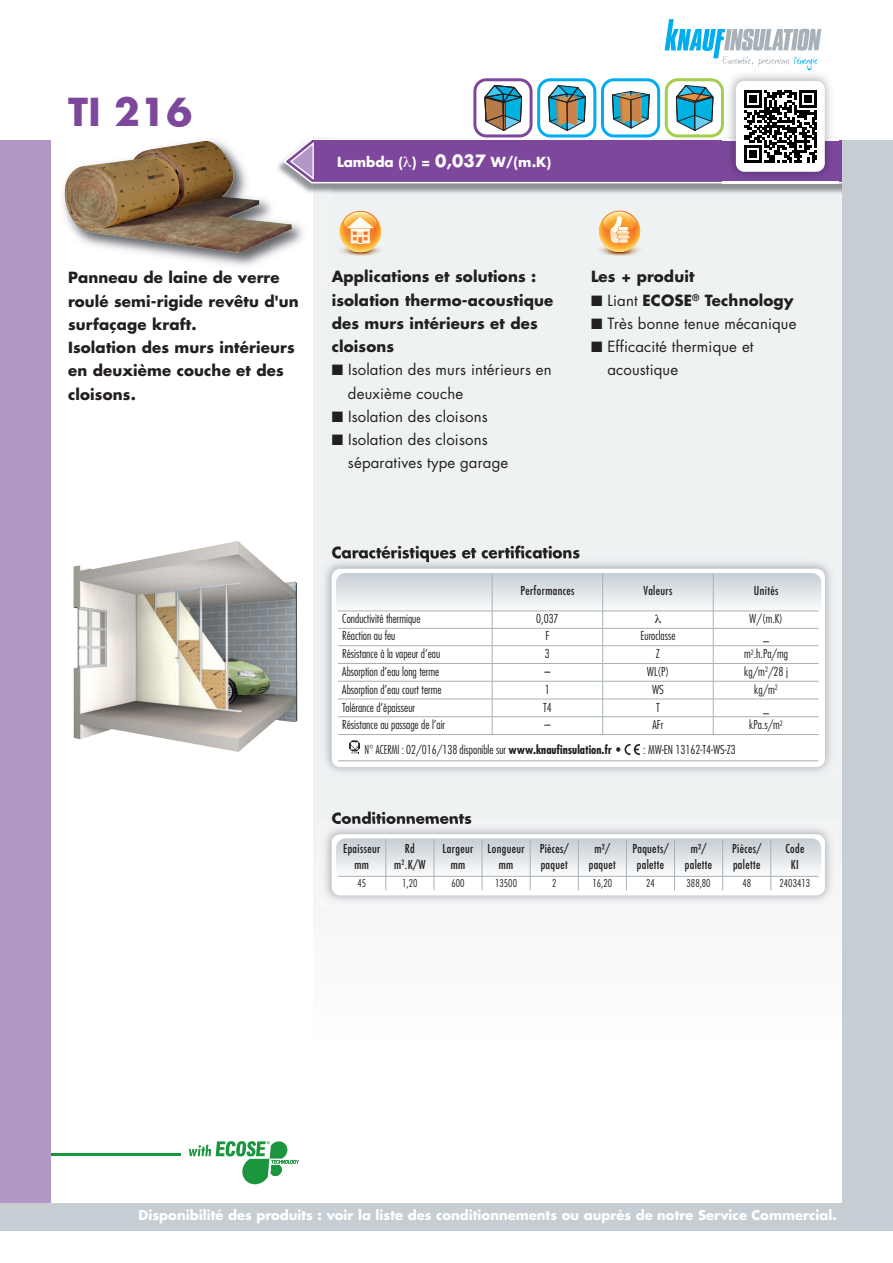
<style>
.page{position:relative;width:893px;height:1263px;background:#fff}
.page>*{position:absolute;margin:0;border:0;box-sizing:border-box;transform-origin:0 0}
.t1{font:700 37.5px "Futura";color:#7d489c}
.t2{font:700 15px/23.2px "Futura";letter-spacing:.01em;color:#231f20}
.t3{font:15px/23.2px "Futura";letter-spacing:.01em;color:#231f20}
.t4{font:700 13.5px "Futura";color:#fff}
.t5{font:700 13.2px "Futura";color:#fff}
.t6{font:300 condensed 12px "Futura";color:#231f20}
.t7{font:condensed 12px/15.6px "Futura";letter-spacing:.03em;color:#231f20;text-align:center}
.t8{font:300 condensed 12px "Futura";color:#231f20;scale:.9 1}
.t9{font:300 condensed 10.5px "Futura";color:#231f20}
.s1{font-size:16.5px}
.s2{font-weight:400}
.s3{font-weight:700}
</style>
<div class="page">
<div style="left:313px;top:138px;width:532px;height:679px;background:#eff2f3"></div>
<div style="left:313px;top:817px;width:529px;height:232px;background:#fafafb"></div>
<svg style="left:665px;top:19px;width:156px;height:49px"></svg>
<img style="left:63px;top:140px;width:208px;height:126px">
<img style="left:271px;top:220px;width:32px;height:35px">
<img style="left:65px;top:152px;width:78px;height:41px">
<img style="left:277px;top:160px;width:565px;height:33px">
<svg style="left:189px;top:1141px;width:110px;height:43px"></svg>
<hr style="left:0;top:1154px;width:180px;height:2px;background:#1b953e">
<div style="left:0;top:140px;width:51px;height:1078px;background:#b196c6"></div>
<div style="left:842px;top:140px;width:51px;height:1078px;background:#c6ced4"></div>
<div style="left:0;top:1203px;width:893px;height:28px;background:#c6ced4"></div>
<img style="left:723px;top:74px;width:115px;height:111px">
<svg style="left:340px;top:211px;width:41px;height:46px"></svg>
<svg style="left:599px;top:211px;width:41px;height:45px"></svg>
<img style="left:322px;top:821px;width:512px;height:81px">
<img style="left:332px;top:821px;width:139px;height:3px">
<div style="left:332px;top:834px;width:493px;height:61px;background:#fff;border-radius:9px"></div>
<img style="left:336px;top:838px;width:485px;height:38px">
<img style="left:73px;top:541px;width:225px;height:211px">
<img style="left:325px;top:555px;width:506px;height:217px">
<img style="left:332px;top:555px;width:124px;height:7px">
<div style="left:332px;top:569px;width:493px;height:198px;background:#fff;border-radius:9px"></div>
<img style="left:336px;top:573px;width:485px;height:38px">
<hr style="left:492px;top:573px;width:1px;height:37px;background:#a8b1b7">
<hr style="left:602px;top:573px;width:1px;height:37px;background:#a8b1b7">
<hr style="left:713px;top:573px;width:1px;height:37px;background:#a8b1b7">
<svg style="left:349px;top:740px;width:11px;height:13px"></svg>
<svg style="left:624px;top:744px;width:15px;height:11px"></svg>
<hr style="left:492px;top:611px;width:1px;height:124px;background:#a8b1b7">
<hr style="left:602px;top:611px;width:1px;height:124px;background:#a8b1b7">
<hr style="left:713px;top:611px;width:1px;height:124px;background:#a8b1b7">
<hr style="left:338px;top:611px;width:481px;height:1px;background:#a8b1b7">
<hr style="left:338px;top:628px;width:481px;height:1px;background:#a8b1b7">
<hr style="left:338px;top:645px;width:481px;height:1px;background:#a8b1b7">
<hr style="left:338px;top:663px;width:481px;height:1px;background:#a8b1b7">
<hr style="left:338px;top:681px;width:481px;height:1px;background:#a8b1b7">
<hr style="left:338px;top:699px;width:481px;height:1px;background:#a8b1b7">
<hr style="left:338px;top:716px;width:481px;height:1px;background:#a8b1b7">
<hr style="left:338px;top:734px;width:481px;height:1px;background:#a8b1b7">
<hr style="left:338px;top:760px;width:481px;height:1px;background:#a8b1b7">
<hr style="left:385px;top:839px;width:1px;height:51px;background:#a8b1b7">
<hr style="left:434px;top:839px;width:1px;height:51px;background:#a8b1b7">
<hr style="left:482px;top:839px;width:1px;height:51px;background:#a8b1b7">
<hr style="left:530px;top:839px;width:1px;height:51px;background:#a8b1b7">
<hr style="left:578px;top:839px;width:1px;height:51px;background:#a8b1b7">
<hr style="left:626px;top:839px;width:1px;height:51px;background:#a8b1b7">
<hr style="left:674px;top:839px;width:1px;height:51px;background:#a8b1b7">
<hr style="left:722px;top:839px;width:1px;height:51px;background:#a8b1b7">
<hr style="left:770px;top:839px;width:1px;height:51px;background:#a8b1b7">
<hr style="left:338px;top:876px;width:480px;height:1px;background:#a8b1b7">
<svg style="left:283px;top:78px;width:562px;height:105px"></svg>
<h1 class="t1" style="left:68px;top:95px;width:126px">TI 216</h1>
<p class="t4" style="left:337px;top:156px;width:216px">Lambda ( ) = <span class="s1">0,037</span> W/(m.K)</p>
<p class="t2" style="left:68px;top:267px;width:232px">Panneau de laine de verre roulé semi-rigide revêtu d'un surfaçage kraft.<br>Isolation des murs intérieurs en deuxième couche et des cloisons.</p>
<p class="t2" style="left:332px;top:266px;width:223px">Applications et solutions : isolation thermo-acoustique des murs intérieurs et des cloisons</p>
<p class="t3" style="left:348px;top:359px;width:205px;text-indent:-16px">■ Isolation des murs intérieurs en deuxième couche</p>
<p class="t3" style="left:332px;top:406px;width:158px">■ Isolation des cloisons</p>
<p class="t3" style="left:348px;top:429px;width:162px;text-indent:-16px">■ Isolation des cloisons séparatives type garage</p>
<p class="t2" style="left:591px;top:266px;width:105px">Les + produit</p>
<p class="t2" style="left:591px;top:290px;width:204px">■ <span class="s2">Liant</span> ECOSE<sup>®</sup> Technology</p>
<p class="t3" style="left:591px;top:313px;width:207px">■ Très bonne tenue mécanique</p>
<p class="t3" style="left:607px;top:336px;width:148px;text-indent:-16px">■ Efficacité thermique et acoustique</p>
<p class="t2" style="left:332px;top:542px;width:250px">Caractéristiques et certifications</p>
<p class="t7" style="left:520px;top:583px;width:56px">Performances</p>
<p class="t7" style="left:644px;top:583px;width:30px">Valeurs</p>
<p class="t7" style="left:754px;top:583px;width:26px">Unités</p>
<p class="t6" style="left:342px;top:614px;width:80px">Conductivité thermique</p>
<p class="t6" style="left:536px;top:614px;width:24px">0,037</p>
<p class="t6" style="left:749px;top:614px;width:35px">W/(m.K)</p>
<p class="t6" style="left:342px;top:631px;width:55px">Réaction au feu</p>
<p class="t6" style="left:545px;top:631px;width:6px">F</p>
<p class="t6" style="left:640px;top:631px;width:37px">Euroclasse</p>
<p class="t6" style="left:763px;top:631px;width:7px">_</p>
<p class="t6" style="left:342px;top:649px;width:99px">Résistance à la vapeur d’eau</p>
<p class="t6" style="left:545px;top:649px;width:6px">3</p>
<p class="t6" style="left:656px;top:649px;width:6px">Z</p>
<p class="t6" style="left:744px;top:649px;width:45px">m<sup>2</sup>.h.Pa/mg</p>
<p class="t6" style="left:342px;top:666px;width:99px">Absorption d’eau long terme</p>
<p class="t6" style="left:544px;top:666px;width:7px">–</p>
<p class="t6" style="left:647px;top:666px;width:24px">WL(P)</p>
<p class="t6" style="left:744px;top:666px;width:45px">kg/m<sup>2</sup>/28 j</p>
<p class="t6" style="left:342px;top:684px;width:101px">Absorption d’eau court terme</p>
<p class="t6" style="left:545px;top:684px;width:6px">1</p>
<p class="t6" style="left:652px;top:684px;width:13px">WS</p>
<p class="t6" style="left:754px;top:684px;width:25px">kg/m<sup>2</sup></p>
<p class="t6" style="left:342px;top:702px;width:74px">Tolérance d’épaisseur</p>
<p class="t6" style="left:543px;top:702px;width:10px">T4</p>
<p class="t6" style="left:656px;top:702px;width:5px">T</p>
<p class="t6" style="left:763px;top:702px;width:7px">_</p>
<p class="t6" style="left:342px;top:720px;width:104px">Résistance au passage de l’air</p>
<p class="t6" style="left:544px;top:720px;width:7px">–</p>
<p class="t6" style="left:652px;top:720px;width:12px">AFr</p>
<p class="t6" style="left:749px;top:720px;width:35px">kPa.s/m<sup>2</sup></p>
<p class="t8" style="left:365px;top:744px;width:286px">N° ACERMI : 02/016/138 disponible sur <span class="s3">www.knaufinsulation.fr</span> •</p>
<p class="t6" style="left:643px;top:744px;width:94px">: MW-EN 13162-T4-WS-Z3</p>
<p class="t2" style="left:332px;top:808px;width:142px">Conditionnements</p>
<p class="t7" style="left:343px;top:842px;width:39px">Epaisseur mm</p>
<p class="t7" style="left:394px;top:842px;width:33px">Rd m<sup>2</sup>.K/W</p>
<p class="t7" style="left:443px;top:842px;width:32px">Largeur mm</p>
<p class="t7" style="left:488px;top:842px;width:39px">Longueur mm</p>
<p class="t7" style="left:540px;top:842px;width:31px;text-align:left">Pièces/ paquet</p>
<p class="t7" style="left:589px;top:842px;width:29px">m²/ paquet</p>
<p class="t7" style="left:632px;top:842px;width:38px">Paquets/ palette</p>
<p class="t7" style="left:685px;top:842px;width:29px">m²/ palette</p>
<p class="t7" style="left:732px;top:842px;width:31px;text-align:left">Pièces/ palette</p>
<p class="t7" style="left:785px;top:842px;width:20px">Code<br>KI</p>
<p class="t9" style="left:357px;top:878px;width:10px">45</p>
<p class="t9" style="left:402px;top:878px;width:17px">1,20</p>
<p class="t9" style="left:451px;top:878px;width:15px">600</p>
<p class="t9" style="left:495px;top:878px;width:23px">13500</p>
<p class="t9" style="left:552px;top:878px;width:6px">2</p>
<p class="t9" style="left:592px;top:878px;width:21px">16,20</p>
<p class="t9" style="left:646px;top:878px;width:10px">24</p>
<p class="t9" style="left:687px;top:878px;width:26px">388,80</p>
<p class="t9" style="left:742px;top:878px;width:10px">48</p>
<p class="t9" style="left:780px;top:878px;width:32px">2403413</p>
<p class="t5" style="left:139px;top:1209px;width:700px">Disponibilité des produits : voir la liste des conditionnements ou auprès de notre Service Commercial.</p>
</div>
